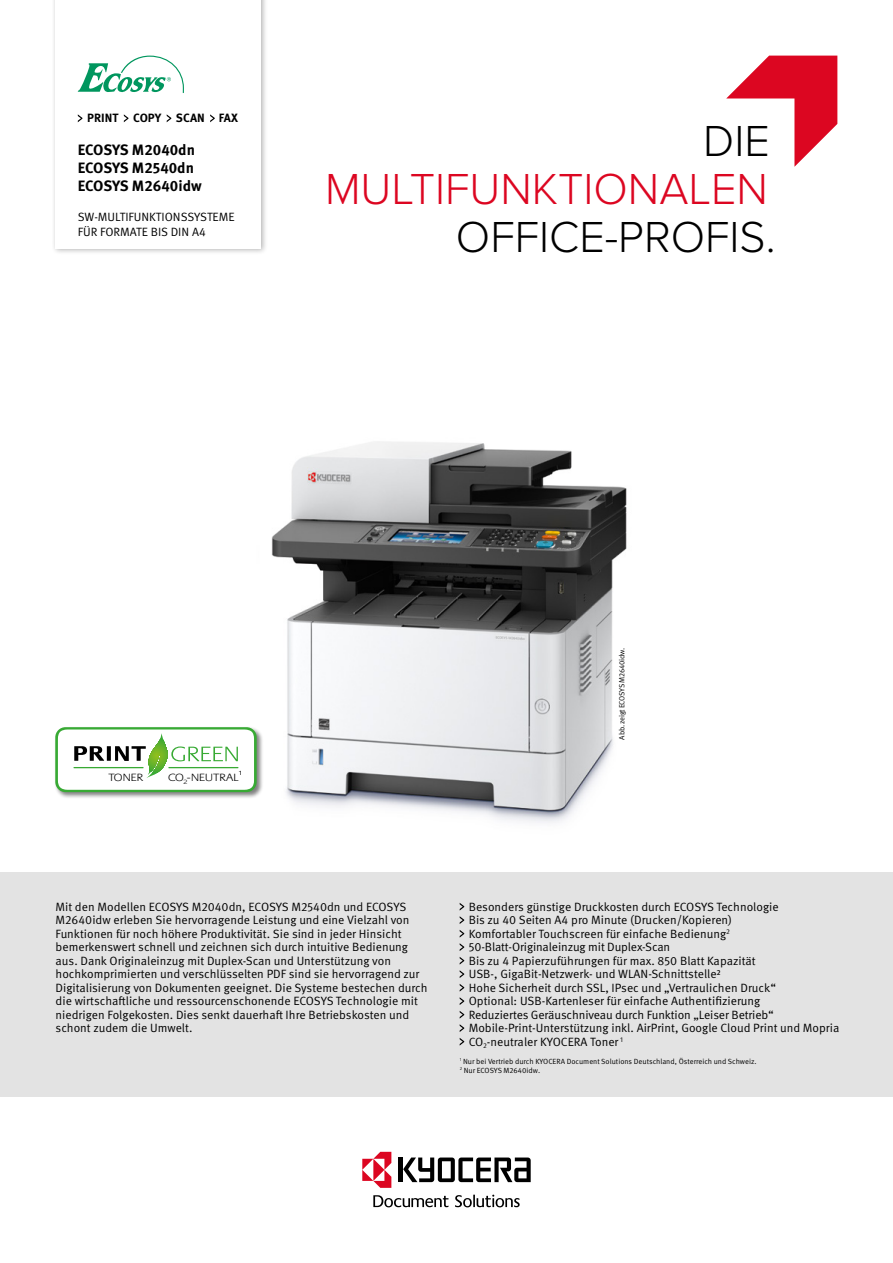
<style>
.page{position:relative;width:893px;height:1263px;background:#fff}
.page>*{position:absolute;margin:0;border:0;box-sizing:border-box;transform-origin:0 0}
.t1{font:300 45px "Proxima Nova";color:#000}
.t2{font:300 45px "Proxima Nova";color:#dc0621}
.t3{font:700 15px/18px "Meta Pro";color:#000}
.t4{font:12px/13.5px "Meta Pro Norm";color:#000}
.t5{font:700 12px "Meta Pro";color:#000}
.t6{font:300 10.95px "Praxis EF";color:#000;scale:1.2 1}
.t7{font:7.5px/9px "Meta Pro Norm";color:#000}
.t8{font:7.5px "Meta Pro Norm";letter-spacing:-.03em;color:#000}
.t9{font:6.3px "Meta Pro";color:#000;scale:1.2 1}
</style>
<div class="page">
<img style="left:271px;top:441px;width:356px;height:382px">
<div style="left:0;top:873px;width:893px;height:224px;background:#e3e3e3"></div>
<div style="left:52px;top:0;width:216px;height:255px;background:#000;opacity:.3"></div>
<div style="left:56px;top:0;width:205px;height:249px;background:#fff"></div>
<hr style="left:399px;top:1157px;width:4px;height:25px;background:#000">
<svg style="left:403px;top:1157px;width:128px;height:25px"></svg>
<svg style="left:362px;top:1152px;width:29px;height:36px"></svg>
<svg style="left:455px;top:1195px;width:65px;height:12px"></svg>
<svg style="left:373px;top:1195px;width:75px;height:12px"></svg>
<svg style="left:78px;top:56px;width:106px;height:37px"></svg>
<svg style="left:726px;top:56px;width:111px;height:111px"></svg>
<svg style="left:460px;top:903px;width:4px;height:7px"></svg>
<svg style="left:460px;top:916px;width:4px;height:8px"></svg>
<svg style="left:460px;top:930px;width:4px;height:7px"></svg>
<svg style="left:460px;top:943px;width:4px;height:8px"></svg>
<svg style="left:460px;top:957px;width:4px;height:7px"></svg>
<svg style="left:460px;top:970px;width:4px;height:8px"></svg>
<svg style="left:460px;top:984px;width:4px;height:7px"></svg>
<svg style="left:460px;top:997px;width:4px;height:8px"></svg>
<svg style="left:460px;top:1011px;width:4px;height:7px"></svg>
<svg style="left:460px;top:1024px;width:4px;height:8px"></svg>
<svg style="left:460px;top:1038px;width:4px;height:7px"></svg>
<svg style="left:78px;top:114px;width:4px;height:8px"></svg>
<svg style="left:124px;top:114px;width:4px;height:8px"></svg>
<svg style="left:167px;top:114px;width:4px;height:8px"></svg>
<svg style="left:210px;top:114px;width:5px;height:8px"></svg>
<div style="left:54px;top:726px;width:210px;height:73px;background:#000;opacity:.5"></div>
<svg style="left:55px;top:727px;width:202px;height:65px"></svg>
<hr style="left:73px;top:767px;width:71px;height:1px;background:#38aa34">
<hr style="left:168px;top:767px;width:70px;height:1px;background:#38aa34">
<p class="t5" style="left:87px;top:109px;width:152px">PRINT COPY SCAN FAX</p>
<p class="t3" style="left:78px;top:140px;width:125px">ECOSYS M2040dn<br>ECOSYS M2540dn<br>ECOSYS M2640idw</p>
<p class="t4" style="left:78px;top:209px;width:158px;line-height:15px">SW-MULTIFUNKTIONSSYSTEME<br>FÜR FORMATE BIS DIN A4</p>
<h1 class="t1" style="left:703px;top:115px;width:68px">DIE</h1>
<h1 class="t2" style="left:325px;top:163px;width:444px">MULTIFUNKTIONALEN</h1>
<h1 class="t1" style="left:456px;top:211px;width:321px">OFFICE-PROFIS.</h1>
<p class="t6" style="left:108px;top:772px;width:31px">TONER</p>
<p class="t9" style="left:239px;top:769px;width:4px">1</p>
<p class="t6" style="left:168px;top:772px;width:60px">CO<sub>2</sub>-NEUTRAL</p>
<p class="t8" style="left:616px;top:739px;width:93px;rotate:-90deg">Abb. zeigt ECOSYS M2640idw.</p>
<p class="t4" style="left:56px;top:899px;width:373px">Mit den Modellen ECOSYS M2040dn, ECOSYS M2540dn und ECOSYS M2640idw erleben Sie hervorragende Leistung und eine Vielzahl von Funktionen für noch höhere Produktivität. Sie sind in jeder Hinsicht bemerkenswert schnell und zeichnen sich durch intuitive Bedienung aus. Dank Originaleinzug mit Duplex-Scan und Unterstützung von hochkomprimierten und verschlüsselten PDF sind sie hervorragend zur Digitalisierung von Dokumenten geeignet. Die Systeme bestechen durch die wirtschaftliche und ressourcenschonende ECOSYS Technologie mit niedrigen Folgekosten. Dies senkt dauerhaft Ihre Betriebskosten und schont zudem die Umwelt.</p>
<p class="t4" style="left:469px;top:899px;width:372px">Besonders günstige Druckkosten durch ECOSYS Technologie<br>Bis zu 40 Seiten A4 pro Minute (Drucken/Kopieren)<br>Komfortabler Touchscreen für einfache Bedienung<sup>2<br></sup>50-Blatt-Originaleinzug mit Duplex-Scan<br>Bis zu 4 Papierzuführungen für max. 850 Blatt Kapazität<br>USB-, GigaBit-Netzwerk- und WLAN-Schnittstelle2<br>Hohe Sicherheit durch SSL, IPsec und „Vertraulichen Druck“<br>Optional: USB-Kartenleser für einfache Authentifizierung<br>Reduziertes Geräuschniveau durch Funktion „Leiser Betrieb“ Mobile-Print-Unterstützung inkl. AirPrint, Google Cloud Print und Mopria CO<sub>2</sub>-neutraler KYOCERA Toner <sup>1</sup></p>
<p class="t7" style="left:460px;top:1056px;width:298px"><sup>1</sup> Nur bei Vertrieb durch KYOCERA Document Solutions Deutschland, Österreich und Schweiz.<br><sup>2</sup> Nur ECOSYS M2640idw.</p>
</div>
